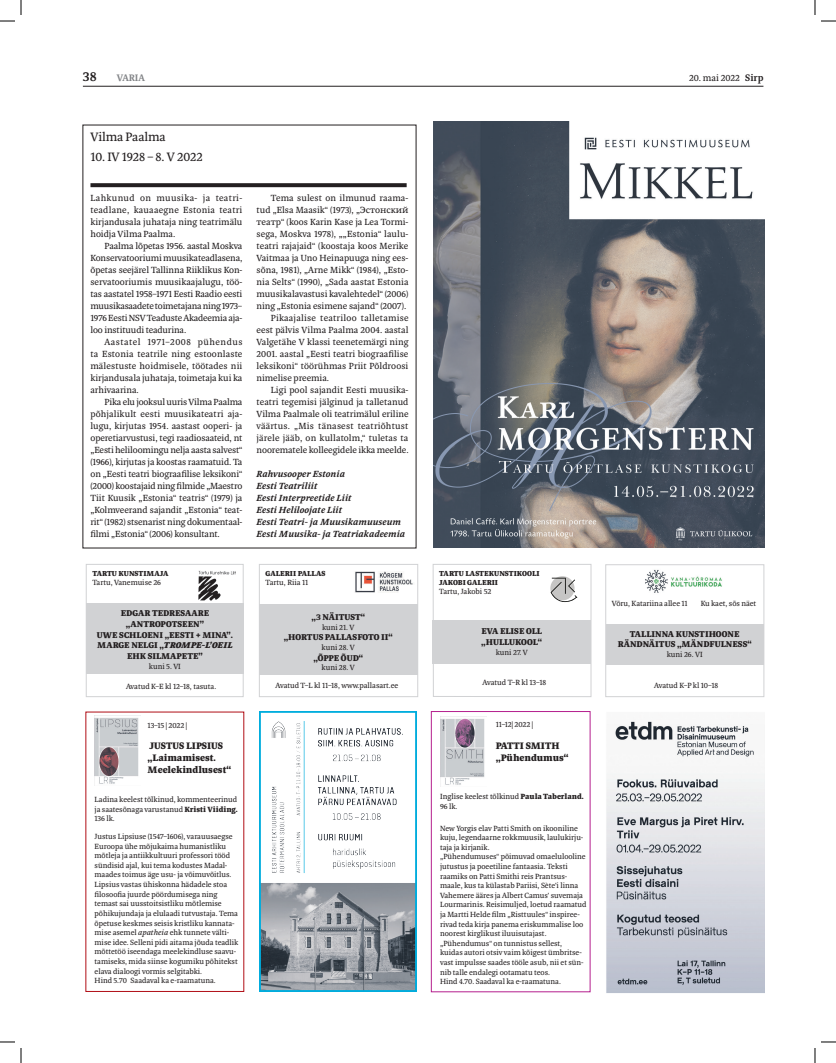
<style>
.page{position:relative;width:836px;height:1063px;background:#fff}
.page>*{position:absolute;margin:0;border:0;box-sizing:border-box;transform-origin:0 0}
.t1{font:700 14px "Aleksei";color:#231f20}
.t2{font:13px "Aleksei";letter-spacing:-.005em;color:#231f20}
.t3{font:900 10px/12px "Aleksei";color:#231f20}
.t4{font:10px "Aleksei";color:#231f20}
.t5{font:700 10px "Aleksei";color:#808285}
.t6{font:700 10px "Aleksei";color:#231f20}
.t7{font:9.7px "Aleksei";color:#231f20}
.t8{font:9.5px/12px "Aleksei";letter-spacing:.005em;color:#231f20;text-align:justify}
.t9{font:italic 700 9.5px/12px "Aleksei";color:#231f20}
.t10{font:9.5px "Aleksei";letter-spacing:.025em;color:#231f20}
.t11{font:900 9px/10.8px "Aleksei";color:#231f20;text-align:center}
.t12{font:8px/9.6px "Aleksei";color:#231f20}
.t13{font:900 7.7px/9px "Aleksei";color:#231f20}
.s1{font-weight:700}
.s2{font-style:italic}
.s3{font-weight:900}
.s4{font-family:"Aleks Rom Cyr Reg 54"}
</style>
<div class="page">
<hr style="left:83px;top:86px;width:680px;height:1px;background:#231f20">
<div style="left:259px;top:564px;width:159px;height:133px;border:1px solid #d1d2d4"></div>
<img style="left:355px;top:572px;width:58px;height:20px">
<div style="left:259px;top:604px;width:159px;height:71px;background:#d1d2d4"></div>
<div style="left:86px;top:564px;width:158px;height:133px;border:1px solid #d1d2d4"></div>
<img style="left:199px;top:570px;width:37px;height:30px">
<div style="left:86px;top:603px;width:158px;height:71px;background:#d1d2d4"></div>
<img style="left:606px;top:721px;width:158px;height:272px">
<div style="left:432px;top:564px;width:159px;height:133px;border:1px solid #d1d2d4"></div>
<div style="left:432px;top:620px;width:159px;height:43px;background:#d1d2d4"></div>
<svg style="left:550px;top:577px;width:27px;height:25px"></svg>
<div style="left:605px;top:564px;width:159px;height:133px;border:1px solid #d1d2d4"></div>
<div style="left:606px;top:624px;width:157px;height:40px;background:#d1d2d4"></div>
<img style="left:645px;top:569px;width:77px;height:24px">
<img style="left:95px;top:715px;width:46px;height:69px">
<img style="left:433px;top:122px;width:332px;height:425px">
<img style="left:260px;top:711px;width:156px;height:280px">
<div style="left:431px;top:711px;width:159px;height:281px;border:1px solid #b41e8d"></div>
<img style="left:440px;top:716px;width:46px;height:70px">
<svg style="left:90px;top:183px;width:317px;height:4px"></svg>
<svg style="left:0;top:0;width:22px;height:22px"></svg>
<svg style="left:0;top:1041px;width:22px;height:21px"></svg>
<svg style="left:814px;top:0;width:22px;height:22px"></svg>
<svg style="left:814px;top:1041px;width:22px;height:21px"></svg>
<h1 class="t1" style="left:83px;top:68px;width:18px">3838</h1>
<p class="t5" style="left:119px;top:72px;width:30px">VARIA</p>
<p class="t4" style="left:689px;top:72px;width:76px">20. mai 2022 <span class="s1">SIRP</span></p>
<p class="t7" style="left:689px;top:71px;width:52px">20. mai 2022</p>
<p class="t6" style="left:748px;top:72px;width:19px">SIRP</p>
<p class="t5" style="left:117px;top:71px;width:30px">VARIA</p>
<h2 class="t2" style="left:90px;top:128px;width:77px">Vilma Paalma</h2>
<h2 class="t2" style="left:90px;top:147px;width:114px">10. IV 1928 – 8. V 2022</h2>
<p class="t8" style="left:90px;top:192px;width:153px">Lahkunud on muusika- ja teatri&shy;teadlane, kauaaegne Estonia teatri kirjandusala juhataja ning teatrimälu hoidja Vilma Paalma.</p>
<p class="t8" style="left:90px;top:240px;width:153px;text-indent:14px">Paalma lõpetas 1956. aastal Moskva Konservatooriumi muusikateadlasena, õpetas seejärel Tallinna Riiklikus Kon&shy;servatooriumis muusikaajalugu, töö&shy;tas aastatel 1958–1971 Eesti Raadio eesti muusikasaadete toimetajana ning 1973– 1976 Eesti NSV Teaduste Akadeemia aja&shy;loo instituudi teadurina.</p>
<p class="t8" style="left:90px;top:336px;width:153px;text-indent:14px">Aastatel 1971–2008 pühendus ta Estonia teatrile ning estoonlaste mälestuste hoidmisele, töötades nii kirjandusala juhataja, toimetaja kui ka arhivaarina.</p>
<p class="t8" style="left:90px;top:396px;width:153px;text-indent:14px">Pika elu jooksul uuris Vilma Paalma põhjalikult eesti muusikateatri aja&shy;lugu, kirjutas 1954. aastast ooperi- ja operetiarvustusi, tegi raadiosaateid, nt „Eesti heliloomingu nelja aasta salvest“ (1966), kirjutas ja koostas raamatuid. Ta on „Eesti teatri biograafilise leksikoni“ (2000) koostajaid ning filmide „Maestro Tiit Kuusik „Estonia“ teatris“ (1979) ja „Kolmveerand sajandit „Estonia“ teat&shy;rit“ (1982) stsenarist ning dokumentaal&shy;filmi „Estonia“ (2006) konsultant.</p>
<p class="t13" style="left:92px;top:569px;width:78px">TARTU KUNSTIMAJA</p>
<p class="t12" style="left:92px;top:577px;width:70px">Tartu, Vanemuise 26</p>
<p class="t11" style="left:97px;top:607px;width:137px">EDGAR TEDRESAARE „ANTROPOTSEEN”<br>UWE SCHLOENI „EESTI + MINA”.<br>MARGE NELGI „<span class="s2">TROMPE-L’OEIL<br></span>EHK SILMAPETE”</p>
<p class="t12" style="left:149px;top:661px;width:33px">kuni 5. VI</p>
<p class="t12" style="left:126px;top:681px;width:92px">Avatud K–E kl 12–18, tasuta.</p>
<p class="t12" style="left:148px;top:720px;width:41px">13–15 | 2022 |</p>
<p class="t3" style="left:148px;top:740px;width:85px">JUSTUS LIPSIUS „LAIMAMISEST.<br>MEELEKINDLUSEST“</p>
<p class="t12" style="left:95px;top:794px;width:145px;text-align:justify">Ladina keelest tõlkinud, kommenteerinud ja saatesõnaga varustanud <span class="s3">KRISTI VIIDING.<br></span>136 lk.</p>
<p class="t12" style="left:95px;top:831px;width:145px">Justus Lipsiuse (1547–1606), varauusaegse Euroopa ühe mõjukaima humanistliku mõtleja ja antiikkultuuri professori tööd sündisid ajal, kui tema kodustes Madal&shy;maades toimus äge usu- ja võimuvõitlus.<br>Lipsius vastas ühiskonna hädadele stoa filosoofia juurde pöördumisega ning temast sai uusstoitsistliku mõtlemise põhikujundaja ja elulaadi tutvustaja. Tema õpetuse keskmes seisis kristliku kannata&shy;mise asemel <span class="s2">apatheia</span> ehk tunnete välti&shy;mise idee. Selleni pidi aitama jõuda teadlik mõttetöö iseendaga meelekindluse saavu&shy;tamiseks, mida siinse kogumiku põhitekst elava dialoogi vormis selgitabki.<br>Hind 5.70 Saadaval ka e-raamatuna.</p>
<p class="t8" style="left:271px;top:192px;width:139px">Tema sulest on ilmunud raama-</p>
<p class="t8" style="left:256px;top:204px;width:153px">tud „Elsa Maasik“ (1973), „<span class="s4">Эстонский</span></p>
<p class="t8" style="left:256px;top:216px;width:153px"><span class="s4">театр</span>“ (koos Karin Kase ja Lea Tormi-</p>
<p class="t8" style="left:256px;top:228px;width:153px">sega, Moskva 1978), „„Estonia“ laulu-</p>
<p class="t8" style="left:256px;top:240px;width:153px">teatri rajajaid“ (koostaja koos Merike</p>
<p class="t8" style="left:256px;top:252px;width:153px">Vaitmaa ja Uno Heinapuuga ning ees-</p>
<p class="t8" style="left:256px;top:264px;width:153px">sõna, 1981), „Arne Mikk“ (1984), „Esto-</p>
<p class="t8" style="left:256px;top:276px;width:153px">nia Selts“ (1990), „Sada aastat Estonia</p>
<p class="t8" style="left:256px;top:288px;width:153px">muusikalavastusi kavalehtedel“ (2006)</p>
<p class="t8" style="left:256px;top:300px;width:151px">ning „Estonia esimene sajand“ (2007).</p>
<p class="t10" style="left:271px;top:311px;width:139px">Pikaajalise teatriloo talletamise</p>
<p class="t8" style="left:256px;top:324px;width:153px">eest pälvis Vilma Paalma 2004. aastal</p>
<p class="t8" style="left:256px;top:336px;width:153px">Valgetähe V klassi teenetemärgi ning</p>
<p class="t8" style="left:256px;top:348px;width:153px">2001. aastal „Eesti teatri biograafilise</p>
<p class="t8" style="left:256px;top:360px;width:153px">leksikoni“ töörühmas Priit Põldroosi</p>
<p class="t8" style="left:256px;top:372px;width:74px">nimelise preemia.</p>
<p class="t8" style="left:271px;top:384px;width:139px">Ligi pool sajandit Eesti muusika-</p>
<p class="t8" style="left:256px;top:396px;width:153px">teatri tegemisi jälginud ja talletanud</p>
<p class="t8" style="left:256px;top:408px;width:153px">Vilma Paalmale oli teatrimälul eriline</p>
<p class="t10" style="left:256px;top:419px;width:153px">väärtus. „Mis tänasest teatriõhtust</p>
<p class="t8" style="left:256px;top:432px;width:153px">järele jääb, on kullatolm,“ tuletas ta</p>
<p class="t8" style="left:256px;top:444px;width:153px">noorematele kolleegidele ikka meelde.</p>
<p class="t9" style="left:256px;top:467px;width:150px">Rahvusooper Estonia<br>Eesti Teatriliit<br>Eesti Interpreetide Liit<br>Eesti Heliloojate Liit<br>Eesti Teatri- ja Muusikamuuseum<br>Eesti Muusika- ja Teatriakadeemia</p>
<p class="t13" style="left:265px;top:569px;width:61px">GALERII PALLAS</p>
<p class="t12" style="left:265px;top:578px;width:44px">Tartu, Riia 11</p>
<p class="t11" style="left:311px;top:611px;width:55px">„3 NÄITUST“</p>
<p class="t12" style="left:322px;top:622px;width:34px">kuni 21. V</p>
<p class="t11" style="left:284px;top:632px;width:111px">„HORTUS PALLASFOTO II“</p>
<p class="t12" style="left:322px;top:642px;width:35px">kuni 28. V</p>
<p class="t11" style="left:313px;top:652px;width:51px">„ÕPPE ÕUD“</p>
<p class="t12" style="left:275px;top:658px;width:124px;line-height:17.3px;text-align:center">kuni 28. V<br>Avatud T–L kl 11–18, www.pallasart.ee</p>
<p class="t13" style="left:439px;top:569px;width:102px">TARTU LASTEKUNSTIKOOLI<br>JAKOBI GALERII</p>
<p class="t12" style="left:439px;top:586px;width:54px">Tartu, Jakobi 52</p>
<p class="t11" style="left:481px;top:626px;width:62px;text-align:left">EVA ELISE OLL „HULLUKOOL“</p>
<p class="t12" style="left:496px;top:647px;width:33px">kuni 27. V</p>
<p class="t12" style="left:482px;top:677px;width:65px">Avatud T–R kl 13–18</p>
<p class="t12" style="left:496px;top:719px;width:39px">11–12| 2022 |</p>
<p class="t3" style="left:496px;top:739px;width:74px">PATTI SMITH „PÜHENDUMUS“</p>
<p class="t12" style="left:440px;top:791px;width:145px">Inglise keelest tõlkinud <span class="s3">PAULA TABERLAND.<br></span>96 lk.</p>
<p class="t12" style="left:440px;top:822px;width:148px">New Yorgis elav Patti Smith on ikooniline kuju, legendaarne rokkmuusik, laulukirju&shy;taja ja kirjanik.<br>„Pühendumuses“ põimuvad omaelulooline jutustus ja poeetiline fantaasia. Teksti raamiks on Patti Smithi reis Prantsus&shy;maale, kus ta külastab Pariisi, Sète’i linna Vahemere ääres ja Albert Camus’ suvemaja Lourmarinis. Reisimuljed, loetud raamatud ja Martti Helde film „Risttuules“ inspiree&shy;rivad teda kirja panema eriskummalise loo noorest kirglikust iluuisutajast. „Pühendumus“ on tunnistus sellest, kuidas autori otsiv vaim kõigest ümbritse&shy;vast impulsse saades tööle asub, nii et sün&shy;nib talle endalegi ootamatu teos.<br>Hind 4.70. Saadaval ka e-raamatuna.</p>
<p class="t12" style="left:612px;top:598px;width:77px">Võru, Katariina allee 11</p>
<p class="t12" style="left:701px;top:598px;width:57px">Ku kaet, sõs näet</p>
<p class="t11" style="left:618px;top:628px;width:135px">TALLINNA KUNSTIHOONE<br>RÄNDNÄITUS „MÄNDFULNESS“</p>
<p class="t12" style="left:667px;top:649px;width:37px">kuni 26. VI</p>
<p class="t12" style="left:654px;top:680px;width:65px">Avatud K–P kl 10–18</p>
</div>
